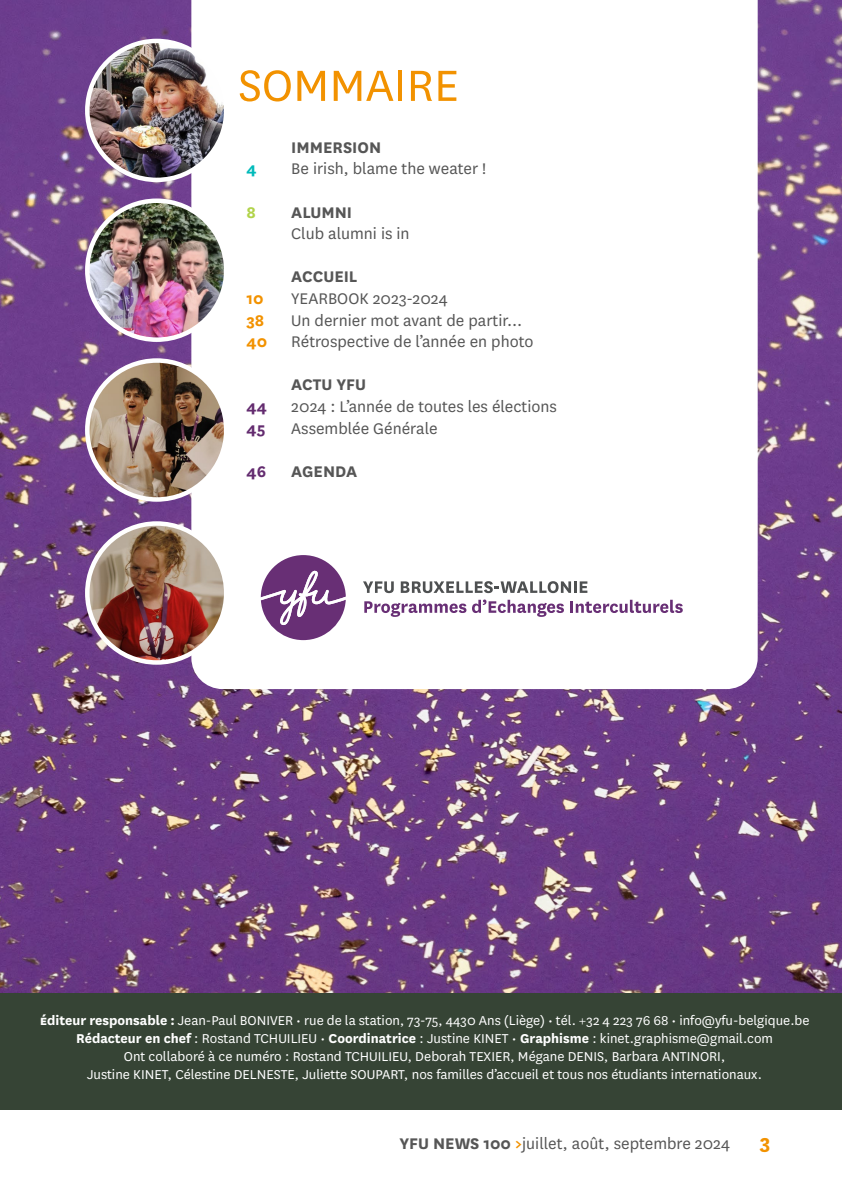
<style>
.page{position:relative;width:842px;height:1191px;background:#fff}
.page>*{position:absolute;margin:0;border:0;box-sizing:border-box;transform-origin:0 0}
.t1{font:51px "National";color:#f29200}
.t2{font:700 22.5px "National";color:#f29200}
.t3{font:18px/21.6px "National";color:#565656}
.t4{font:700 18px "National";color:#565656}
.t5{font:700 18px/21.6px "National";color:#f29200}
.t6{font:700 18px/21.6px "National";color:#632b6f}
.t7{font:700 18px "National";color:#00baba}
.t8{font:700 18px "National";color:#b1d34a}
.t9{font:15px/18px "National";color:#fff;text-align:center}
.s1{font-weight:700}
.s2{font-weight:700;color:#f29200}
</style>
<div class="page">
<img style="left:0;top:0;width:842px;height:993px">
<svg style="left:191px;top:0;width:567px;height:689px"></svg>
<div style="left:0;top:993px;width:842px;height:117px;background:#364435"></div>
<img style="left:87px;top:41px;width:139px;height:139px;border-radius:69px">
<div style="left:85px;top:39px;width:143px;height:143px;border:4px solid #fff;border-radius:50%"></div>
<img style="left:87px;top:201px;width:139px;height:139px;border-radius:69px">
<div style="left:85px;top:198px;width:143px;height:144px;border:4px solid #fff;border-radius:50%"></div>
<img style="left:87px;top:360px;width:139px;height:139px;border-radius:69px">
<div style="left:85px;top:358px;width:143px;height:144px;border:4px solid #fff;border-radius:50%"></div>
<img style="left:87px;top:523px;width:139px;height:139px;border-radius:69px">
<div style="left:85px;top:521px;width:143px;height:143px;border:4px solid #fff;border-radius:50%"></div>
<h1 class="t1" style="left:238px;top:52px;width:222px">SOMMAIRE</h1>
<p class="t7" style="left:247px;top:156px;width:12px">4</p>
<p class="t8" style="left:247px;top:199px;width:11px">8</p>
<p class="t5" style="left:247px;top:286px;width:22px">10<br>38<br>40</p>
<p class="t6" style="left:247px;top:394px;width:22px">44<br>45</p>
<p class="t6" style="left:247px;top:459px;width:21px">46</p>
<p class="t4" style="left:291px;top:134px;width:91px">IMMERSION</p>
<p class="t3" style="left:291px;top:157px;width:196px">Be irish, blame the weater !</p>
<p class="t4" style="left:291px;top:199px;width:62px">ALUMNI</p>
<p class="t3" style="left:291px;top:222px;width:120px">Club alumni is in</p>
<p class="t4" style="left:291px;top:264px;width:68px">ACCUEIL</p>
<p class="t3" style="left:291px;top:287px;width:244px">YEARBOOK 2023-2024<br>Un dernier mot avant de partir...<br>Rétrospective de l’année en photo</p>
<p class="t4" style="left:291px;top:372px;width:76px">ACTU YFU</p>
<p class="t3" style="left:291px;top:395px;width:267px">2024 : L’année de toutes les élections<br>Assemblée Générale</p>
<p class="t4" style="left:291px;top:458px;width:68px">AGENDA</p>
<p class="t9" style="left:40px;top:1010px;width:771px"><span class="s1">éditeur responsable :</span> Jean-Paul BONIVER • rue de la station, 73-75, 4430 Ans (Liège) • tél. +32 4 223 76 68 • info@yfu-belgique.be <span class="s1">Rédacteur en chef</span> : Rostand TCHUILIEU • <span class="s1">Coordinatrice</span> : Justine KINET • <span class="s1">Graphisme</span> : kinet.graphisme@gmail.com<br>Ont collaboré à ce numéro : Rostand TCHUILIEU, Deborah TEXIER, Mégane DENIS, Barbara ANTINORI,<br>Justine KINET, Célestine DELNESTE, Juliette SOUPART, nos familles d’accueil et tous nos étudiants internationaux.</p>
<p class="t3" style="left:399px;top:1131px;width:332px"><span class="s1">YFU NEWS 100</span> <span class="s2">&gt;</span>juillet, août, septembre 2024</p>
<h2 class="t2" style="left:760px;top:1125px;width:12px">3</h2>
</div>
